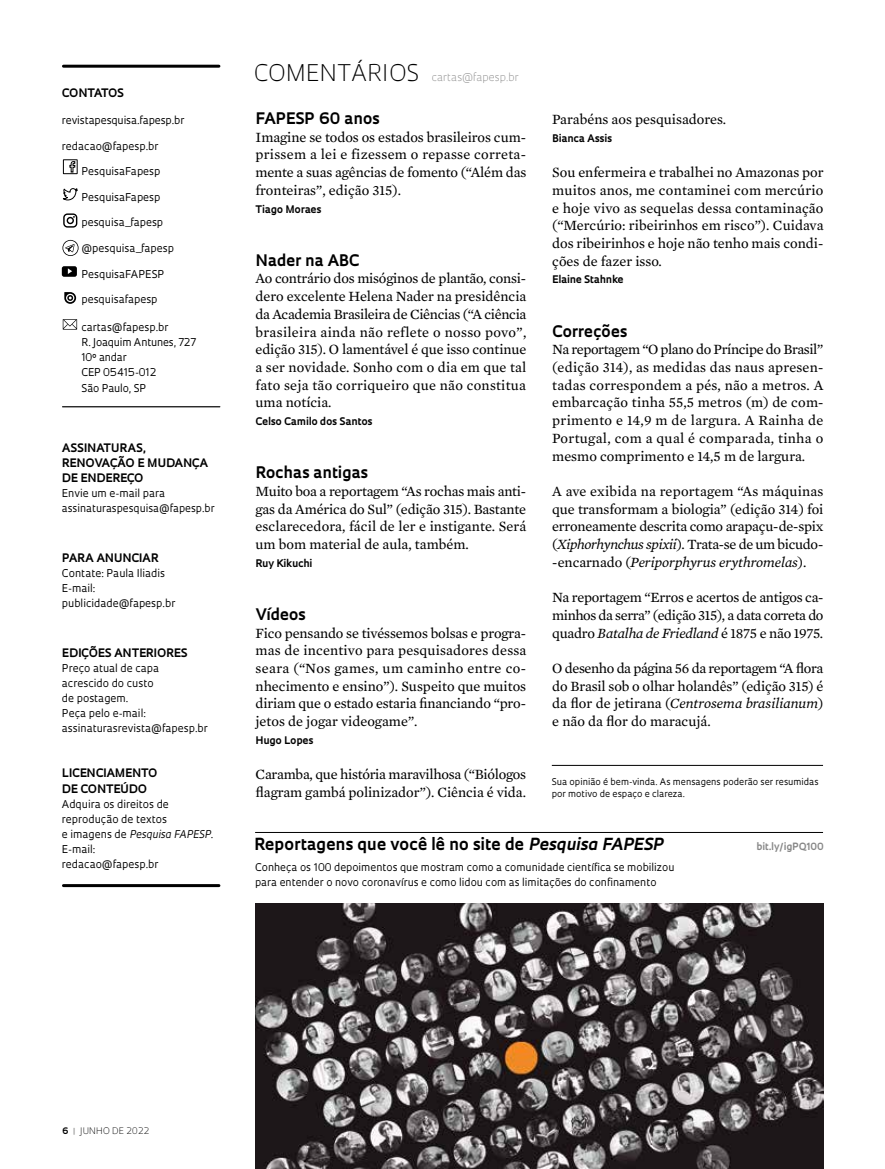
<style>
.page{position:relative;width:885px;height:1169px;background:#fff}
.page>*{position:absolute;margin:0;border:0;box-sizing:border-box;transform-origin:0 0}
.t1{font:700 16.2px "Oculum";color:#000}
.t2{font:700 15.45px "Oculum";color:#000}
.t3{font:14.4px/17.7px "Mercury Text G2";letter-spacing:-.005em;color:#000;text-align:justify}
.t4{font:700 11.4px/15px "Oculum";letter-spacing:.005em;color:#000}
.t5{font:10.5px/15px "Oculum";color:#000}
.t6{font:300 10.5px "Oculum";color:#878787}
.t7{font:10.35px/14.1px "Oculum";color:#000}
.t8{font:700 10.2px "Oculum";letter-spacing:-.005em;color:#000}
.t9{font:700 9.75px "Oculum";color:#878787}
.t10{font:9px/12.3px "Oculum";color:#000}
.t11{font:300 8.7px "Oculum";letter-spacing:.015em;color:#000}
.s1{font-style:italic}
.s2{font-size:22.35px;color:#000}
.s3{font-weight:700}
.s4{font-weight:700;color:#9d9d9c}
</style>
<div class="page">
<hr style="left:552px;top:765px;width:271px;height:1px;background:#000">
<hr style="left:255px;top:832px;width:568px;height:1px;background:#000">
<hr style="left:63px;top:65px;width:156px;height:3px;background:#000">
<hr style="left:63px;top:406px;width:157px;height:1px;background:#000">
<hr style="left:63px;top:884px;width:156px;height:3px;background:#000">
<svg style="left:63px;top:159px;width:15px;height:15px"></svg>
<svg style="left:62px;top:188px;width:16px;height:12px"></svg>
<svg style="left:63px;top:213px;width:14px;height:15px"></svg>
<svg style="left:63px;top:319px;width:14px;height:10px"></svg>
<svg style="left:62px;top:266px;width:15px;height:11px"></svg>
<svg style="left:64px;top:292px;width:12px;height:12px"></svg>
<svg style="left:62px;top:240px;width:17px;height:16px"></svg>
<img style="left:255px;top:903px;width:568px;height:265px">
<p class="t4" style="left:62px;top:85px;width:63px">CONTATOS</p>
<p class="t5" style="left:62px;top:112px;width:124px">revistapesquisa.fapesp.br</p>
<p class="t5" style="left:62px;top:138px;width:98px">redacao@fapesp.br</p>
<p class="t5" style="left:81px;top:163px;width:81px">PesquisaFapesp</p>
<p class="t5" style="left:81px;top:189px;width:81px">PesquisaFapesp</p>
<p class="t5" style="left:81px;top:215px;width:83px">pesquisa_fapesp</p>
<p class="t5" style="left:81px;top:240px;width:94px">@pesquisa_fapesp</p>
<p class="t5" style="left:81px;top:266px;width:84px">PesquisaFAPESP</p>
<p class="t5" style="left:81px;top:291px;width:78px">pesquisafapesp</p>
<p class="t5" style="left:81px;top:319px;width:116px">cartas@fapesp.br<br>R. Joaquim Antunes, 727<br>10º andar<br>CEP 05415-012<br>São Paulo, SP</p>
<p class="t4" style="left:62px;top:439px;width:147px">ASSINATURAS,<br>RENOVAÇÃO E MUDANÇA<br>DE ENDEREÇO</p>
<p class="t5" style="left:62px;top:485px;width:154px">Envie um e-mail para assinaturaspesquisa@fapesp.br</p>
<p class="t4" style="left:62px;top:549px;width:98px">PARA ANUNCIAR</p>
<p class="t5" style="left:62px;top:565px;width:115px">Contate: Paula Iliadis<br>E-mail: publicidade@fapesp.br</p>
<p class="t4" style="left:62px;top:644px;width:127px">EDIÇÕES ANTERIORES</p>
<p class="t5" style="left:62px;top:660px;width:147px">Preço atual de capa acrescido do custo<br>de postagem.<br>Peça pelo e-mail: assinaturasrevista@fapesp.br</p>
<p class="t4" style="left:62px;top:765px;width:97px">LICENCIAMENTO<br>DE CONTEÚDO</p>
<p class="t5" style="left:62px;top:796px;width:153px">Adquira os direitos de reprodução de textos<br>e imagens de <span class="s1">Pesquisa FAPESP</span>.<br>E-mail:<br>redacao@fapesp.br</p>
<p class="t6" style="left:254px;top:70px;width:266px"><span class="s2">COMENTÁRIOS</span> cartas@fapesp.br</p>
<p class="t2" style="left:256px;top:108px;width:126px">FAPESP 60 anos</p>
<p class="t3" style="left:256px;top:127px;width:272px">Imagine se todos os estados brasileiros cum&shy;prissem a lei e fizessem o repasse correta&shy;mente a suas agências de fomento (“Além das fronteiras”, edição 315).</p>
<p class="t8" style="left:256px;top:202px;width:67px">Tiago Moraes</p>
<p class="t2" style="left:256px;top:249px;width:105px">Nader na ABC</p>
<p class="t3" style="left:256px;top:269px;width:272px">Ao contrário dos misóginos de plantão, consi&shy;dero excelente Helena Nader na presidência da Academia Brasileira de Ciências (“A ciência brasileira ainda não reflete o nosso povo”, edição 315). O lamentável é que isso continue a ser novidade. Sonho com o dia em que tal fato seja tão corriqueiro que não constitua uma notícia.</p>
<p class="t8" style="left:256px;top:414px;width:118px">Celso Camilo dos Santos</p>
<p class="t3" style="left:552px;top:110px;width:176px">Parabéns aos pesquisadores.</p>
<p class="t8" style="left:552px;top:131px;width:61px">Bianca Assis</p>
<p class="t3" style="left:552px;top:163px;width:273px">Sou enfermeira e trabalhei no Amazonas por muitos anos, me contaminei com mercúrio e hoje vivo as sequelas dessa contaminação (“Mercúrio: ribeirinhos em risco”). Cuidava dos ribeirinhos e hoje não tenho mais condi&shy;ções de fazer isso.</p>
<p class="t8" style="left:552px;top:273px;width:73px">Elaine Stahnke</p>
<p class="t2" style="left:552px;top:320px;width:76px">Correções</p>
<p class="t3" style="left:552px;top:340px;width:273px">Na reportagem “O plano do Príncipe do Brasil” (edição 314), as medidas das naus apresen&shy;tadas correspondem a pés, não a metros. A embarcação tinha 55,5 metros (m) de com&shy;primento e 14,9 m de largura. A Rainha de Portugal, com a qual é comparada, tinha o mesmo comprimento e 14,5 m de largura.</p>
<p class="t3" style="left:552px;top:481px;width:273px">A ave exibida na reportagem “As máquinas que transformam a biologia” (edição 314) foi erroneamente descrita como arapaçu-de-spix (<span class="s1">Xiphorhynchus spixii</span>). Trata-se de um bicudo--encarnado (<span class="s1">Periporphyrus erythromelas</span>).</p>
<p class="t3" style="left:552px;top:588px;width:273px">Na reportagem “Erros e acertos de antigos ca&shy;minhos da serra” (edição 315), a data correta do quadro <span class="s1">Batalha de Friedland</span> é 1875 e não 1975.</p>
<p class="t3" style="left:552px;top:658px;width:273px">O desenho da página 56 da reportagem “A flora do Brasil sob o olhar holandês” (edição 315) é da flor de jetirana (<span class="s1">Centrosema brasilianum</span>) e não da flor do maracujá.</p>
<p class="t2" style="left:256px;top:462px;width:114px">Rochas antigas</p>
<p class="t3" style="left:256px;top:481px;width:272px">Muito boa a reportagem “As rochas mais anti&shy;gas da América do Sul” (edição 315). Bastante esclarecedora, fácil de ler e instigante. Será um bom material de aula, também.</p>
<p class="t8" style="left:256px;top:556px;width:58px">Ruy Kikuchi</p>
<p class="t2" style="left:256px;top:603px;width:52px">Vídeos</p>
<p class="t3" style="left:256px;top:623px;width:272px">Fico pensando se tivéssemos bolsas e progra&shy;mas de incentivo para pesquisadores dessa seara (“Nos games, um caminho entre co&shy;nhecimento e ensino”). Suspeito que muitos diriam que o estado estaria financiando “pro&shy;jetos de jogar videogame”.</p>
<p class="t8" style="left:256px;top:733px;width:59px">Hugo Lopes</p>
<p class="t3" style="left:256px;top:765px;width:272px">Caramba, que história maravilhosa (“Biólogos flagram gambá polinizador”). Ciência é vida.</p>
<p class="t10" style="left:552px;top:775px;width:268px">Sua opinião é bem-vinda. As mensagens poderão ser resumidas por motivo de espaço e clareza.</p>
<p class="t1" style="left:254px;top:833px;width:410px">Reportagens que você lê no site de <span class="s1">Pesquisa FAPESP</span></p>
<p class="t7" style="left:255px;top:860px;width:421px">Conheça os 100 depoimentos que mostram como a comunidade científica se mobilizou para entender o novo coronavírus e como lidou com as limitações do confinamento</p>
<p class="t9" style="left:756px;top:840px;width:69px">bit.ly/igPQ100</p>
<p class="t11" style="left:62px;top:1124px;width:89px"><span class="s3">6</span> <span class="s4">|</span> JUNHO DE 2022</p>
</div>
